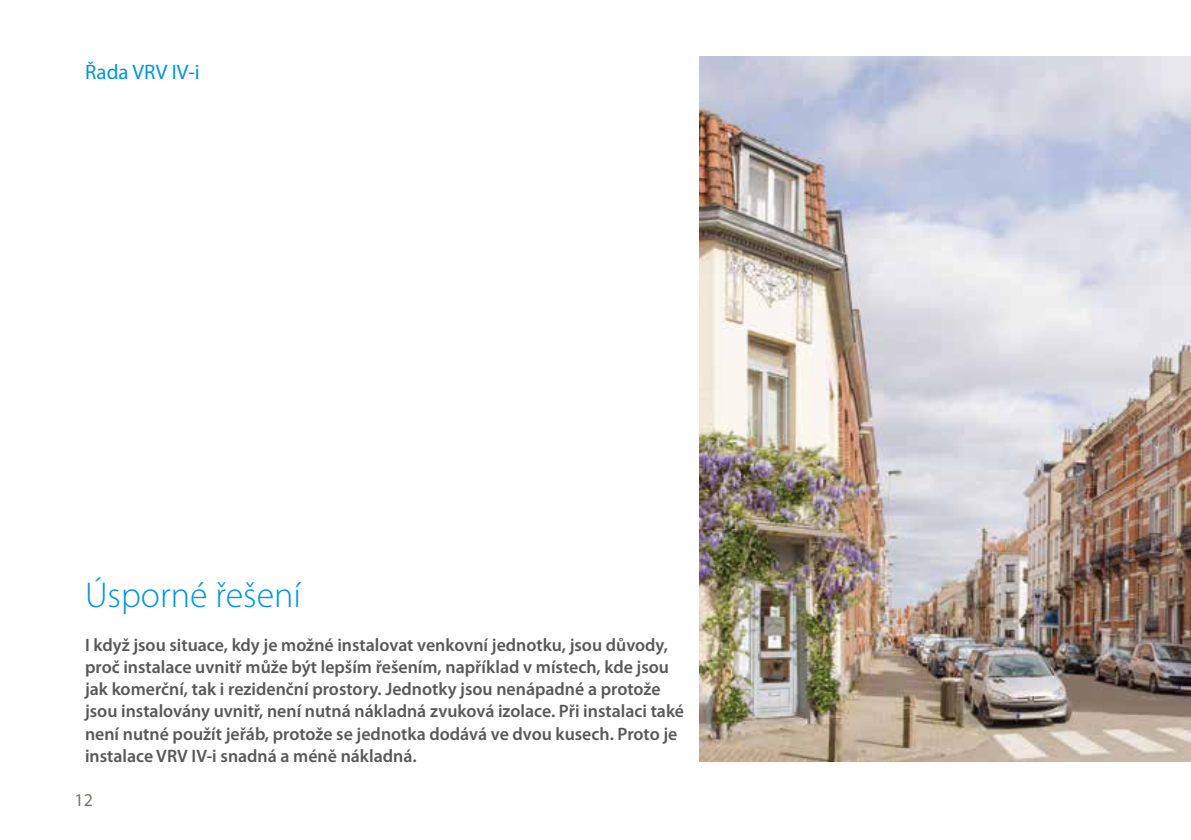
<style>
.page{position:relative;width:1191px;height:840px;background:#fff}
.page>*{position:absolute;margin:0;border:0;box-sizing:border-box;transform-origin:0 0}
.t1{font:300 36px "Myriad Pro";color:#0095d8}
.t2{font:21px "Myriad Pro";color:#0095d8}
.t3{font:600 18px/22px "Myriad Pro";color:#58585a}
.t4{font:18px "Myriad Pro";color:#7d726b}
</style>
<div class="page">
<img style="left:700px;top:57px;width:491px;height:704px">
<p class="t2" style="left:85px;top:59px;width:116px">Řada VRV IV-i</p>
<h1 class="t1" style="left:85px;top:575px;width:217px">Úsporné řešení</h1>
<p class="t3" style="left:85px;top:634px;width:600px">I když jsou situace, kdy je možné instalovat venkovní jednotku, jsou důvody, proč instalace uvnitř může být lepším řešením, například v místech, kde jsou jak komerční, tak i rezidenční prostory. Jednotky jsou nenápadné a protože jsou instalovány uvnitř, není nutná nákladná zvuková izolace. Při instalaci také není nutné použít jeřáb, protože se jednotka dodává ve dvou kusech. Proto je instalace VRV IV-i snadná a méně nákladná.</p>
<p class="t4" style="left:75px;top:788px;width:20px">12</p>
</div>
